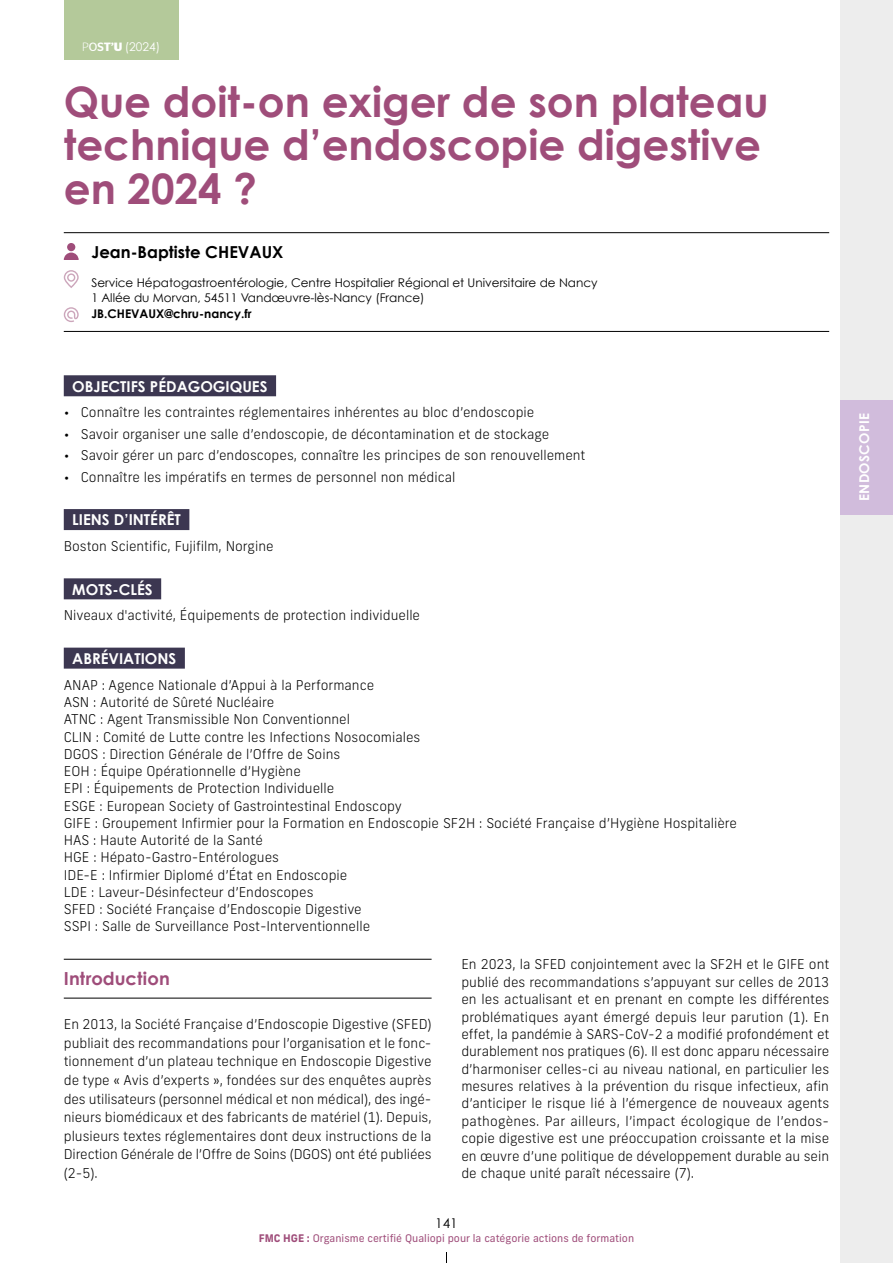
<style>
.page{position:relative;width:893px;height:1263px;background:#fff}
.page>*{position:absolute;margin:0;border:0;box-sizing:border-box;transform-origin:0 0}
.t1{font:700 42px/43.5px "Century Gothic";color:#9f4d7a}
.t2{font:700 18px "Century Gothic";letter-spacing:.005em;color:#9f4d7a}
.t3{font:700 16.5px "Century Gothic";color:#000}
.t4{font:700 15px "Century Gothic";color:#fff}
.t5{font:300 13.5px/17.2px "New Frank";color:#000;text-align:justify}
.t6{font:700 13.5px "Century Gothic";letter-spacing:.02em;color:#fff}
.t7{font:13.5px "Century Gothic";color:#000}
.t8{font:12px/14.4px "Century Gothic";color:#000}
.t9{font:700 12px "Century Gothic";color:#000}
.t10{font:12px "Century Gothic";color:#fff}
.t11{font:10.5px "New Frank";color:#9f4d7a}
.s1{font-family:"Stag Sans";font-weight:300}
.s2{font-family:"Stag Sans"}
.s3{font-family:"Stag Sans";font-weight:500}
.s4{font-family:"Stag Sans";font-weight:600}
.s5{font-family:"Stag Sans";font-weight:700}
.s6{font-weight:700}
</style>
<div class="page">
<div style="left:840px;top:0;width:53px;height:1263px;background:#ededed"></div>
<div style="left:840px;top:400px;width:53px;height:114px;background:#d1bcdc"></div>
<div style="left:64px;top:0;width:115px;height:60px;background:#b4c99a"></div>
<hr style="left:64px;top:232px;width:765px;height:1px;background:#000">
<hr style="left:64px;top:331px;width:765px;height:1px;background:#000">
<div style="left:64px;top:375px;width:212px;height:21px;background:#3c3751"></div>
<div style="left:64px;top:509px;width:125px;height:21px;background:#3c3751"></div>
<div style="left:64px;top:578px;width:97px;height:21px;background:#3c3751"></div>
<div style="left:64px;top:648px;width:121px;height:21px;background:#3c3751"></div>
<svg style="left:64px;top:243px;width:15px;height:17px"></svg>
<svg style="left:64px;top:270px;width:15px;height:18px"></svg>
<svg style="left:64px;top:307px;width:15px;height:15px"></svg>
<hr style="left:64px;top:959px;width:368px;height:1px;background:#000">
<hr style="left:64px;top:998px;width:368px;height:1px;background:#000">
<p class="t10" style="left:82px;top:38px;width:79px"><span class="s1">P</span><span class="s2">O</span><span class="s3">S</span><span class="s4">T’</span><span class="s5">U</span> (2024)</p>
<h1 class="t1" style="left:64px;top:78px;width:706px">Que doit-on exiger de son plateau technique d’endoscopie digestive en 2024 ?</h1>
<p class="t3" style="left:91px;top:240px;width:194px">Jean-Baptiste CHEVAUX</p>
<p class="t8" style="left:91px;top:276px;width:508px">Service Hépatogastroentérologie, Centre Hospitalier Régional et Universitaire de Nancy<br>1 Allée du Morvan, 54511 Vandœuvre-lès-Nancy (France)</p>
<p class="t9" style="left:91px;top:305px;width:162px">JB.CHEVAUX@chru-nancy.fr</p>
<p class="t4" style="left:72px;top:375px;width:197px">OBJECTIFS PÉDAGOGIQUES</p>
<p class="t5" style="left:64px;top:404px;width:472px">• Connaître les contraintes réglementaires inhérentes au bloc d’endoscopie</p>
<p class="t5" style="left:64px;top:425px;width:487px">• Savoir organiser une salle d’endoscopie, de décontamination et de stockage</p>
<p class="t5" style="left:64px;top:447px;width:523px">• Savoir gérer un parc d’endoscopes, connaître les principes de son renouvellement</p>
<p class="t5" style="left:64px;top:468px;width:393px">• Connaître les impératifs en termes de personnel non médical</p>
<p class="t4" style="left:72px;top:509px;width:110px">LIENS D’INTÉRÊT</p>
<p class="t5" style="left:64px;top:538px;width:211px">Boston Scientific, Fujifilm, Norgine</p>
<p class="t4" style="left:72px;top:578px;width:82px">MOTS-CLÉS</p>
<p class="t5" style="left:64px;top:607px;width:358px">Niveaux d'activité, Équipements de protection individuelle</p>
<p class="t4" style="left:72px;top:647px;width:106px">ABRÉVIATIONS</p>
<p class="t5" style="left:64px;top:676px;width:675px;text-align:left">ANAP : Agence Nationale d’Appui à la Performance<br>ASN : Autorité de Sûreté Nucléaire<br>ATNC : Agent Transmissible Non Conventionnel<br>CLIN : Comité de Lutte contre les Infections Nosocomiales<br>DGOS : Direction Générale de l’Offre de Soins<br>EOH : Équipe Opérationnelle d’Hygiène<br>EPI : Équipements de Protection Individuelle<br>ESGE : European Society of Gastrointestinal Endoscopy<br>GIFE : Groupement Infirmier pour la Formation en Endoscopie SF2H : Société Française d’Hygiène Hospitalière HAS : Haute Autorité de la Santé<br>HGE : Hépato-Gastro-Entérologues<br>IDE-E : Infirmier Diplomé d’État en Endoscopie<br>LDE : Laveur-Désinfecteur d’Endoscopes<br>SFED : Société Française d’Endoscopie Digestive<br>SSPI : Salle de Surveillance Post-Interventionnelle</p>
<h2 class="t2" style="left:64px;top:965px;width:108px">Introduction</h2>
<p class="t5" style="left:64px;top:1015px;width:369px;line-height:18.6px">En 2013, la Société Française d’Endoscopie Digestive (SFED) publiait des recommandations pour l’organisation et le fonc&shy;tionnement d’un plateau technique en Endoscopie Digestive de type « Avis d’experts », fondées sur des enquêtes auprès des utilisateurs (personnel médical et non médical), des ingé&shy;nieurs biomédicaux et des fabricants de matériel (1). Depuis, plusieurs textes réglementaires dont deux instructions de la Direction Générale de l’Offre de Soins (DGOS) ont été publiées (2-5).</p>
<p class="t5" style="left:461px;top:956px;width:369px">En 2023, la SFED conjointement avec la SF2H et le GIFE ont publié des recommandations s’appuyant sur celles de 2013 en les actualisant et en prenant en compte les différentes problématiques ayant émergé depuis leur parution (1). En effet, la pandémie à SARS-CoV-2 a modifié profondément et durablement nos pratiques (6). Il est donc apparu nécessaire d’harmoniser celles-ci au niveau national, en particulier les mesures relatives à la prévention du risque infectieux, afin d’anticiper le risque lié à l’émergence de nouveaux agents pathogènes. Par ailleurs, l’impact écologique de l’endos&shy;copie digestive est une préoccupation croissante et la mise en œuvre d’une politique de développement durable au sein de chaque unité paraît nécessaire (7).</p>
<p class="t7" style="left:435px;top:1214px;width:24px">141</p>
<p class="t11" style="left:259px;top:1232px;width:377px"><span class="s6">FMC HGE :</span> Organisme certifié Qualiopi pour la catégorie actions de formation</p>
<p class="t6" style="left:854px;top:501px;width:89px;rotate:-90deg">ENDOSCOPIE</p>
</div>
